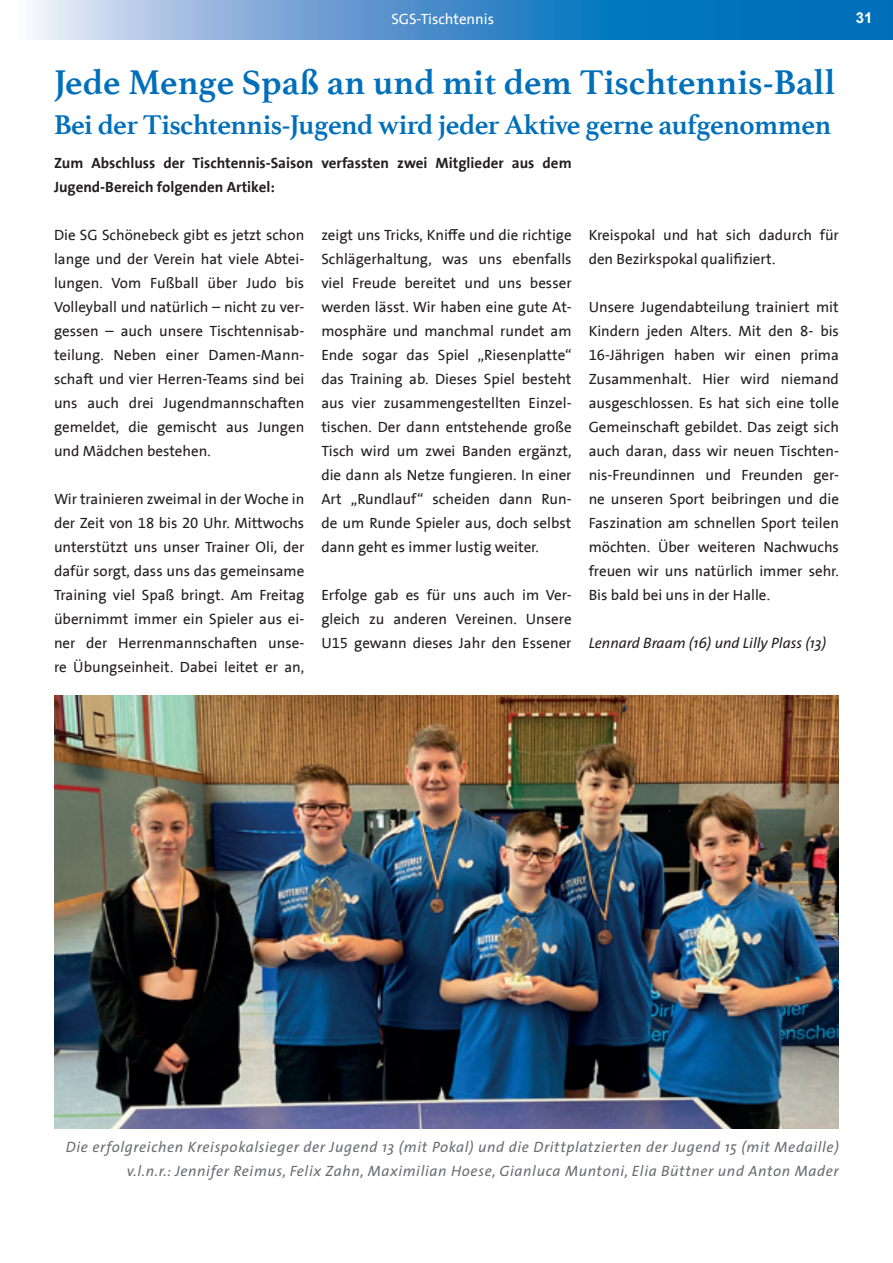
<style>
.page{position:relative;width:893px;height:1263px;background:#fff}
.page>*{position:absolute;margin:0;border:0;box-sizing:border-box;transform-origin:0 0}
.t1{font:700 36px "Athelas";color:#006fba}
.t2{font:700 28.5px "Athelas";letter-spacing:-.02em;color:#006fba}
.t3{font:15px/24px "The Sans Office";color:#231f20;text-align:justify}
.t4{font:italic 15px/24px "The Sans";letter-spacing:.04em;color:#6c6d70;text-align:right}
.t5{font:700 15px/24px "The Sans Office";color:#231f20}
.t6{font:italic 15px "The Sans";color:#231f20}
.Sportamagazin{font:15px "The Sans Office";color:#fff}
.t7{font:700 15px "Arial";color:#fff}
</style>
<div class="page">
<svg style="left:32px;top:0;width:861px;height:40px;background:#4d95cd"></svg>
<img style="left:54px;top:696px;width:785px;height:432px">
<p class="Sportamagazin" style="left:391px;top:10px;width:104px">SGS-Tischtennis</p>
<p class="t7" style="left:856px;top:8px;width:18px">31</p>
<p class="t1" style="left:54px;top:53px;width:783px">Jede Menge Spaß an und mit dem Tischtennis-Ball</p>
<p class="t2" style="left:54px;top:102px;width:779px">Bei der Tischtennis-Jugend wird jeder Aktive gerne aufgenommen</p>
<p class="t5" style="left:54px;top:151px;width:519px">Zum Abschluss der Tischtennis-Saison verfassten zwei Mitglieder aus dem<br>Jugend-Bereich folgenden Artikel:</p>
<p class="t3" style="left:54px;top:223px;width:252px">Die SG Schönebeck gibt es jetzt schon lange und der Verein hat viele Abtei&shy;lungen. Vom Fußball über Judo bis Volleyball und natürlich – nicht zu ver&shy;gessen – auch unsere Tischtennisab&shy;teilung. Neben einer Damen-Mann&shy;schaft und vier Herren-Teams sind bei uns auch drei Jugendmannschaften gemeldet, die gemischt aus Jungen und Mädchen bestehen.</p>
<p class="t3" style="left:54px;top:487px;width:252px">Wir trainieren zweimal in der Woche in der Zeit von 18 bis 20 Uhr. Mittwochs unterstützt uns unser Trainer Oli, der dafür sorgt, dass uns das gemeinsame Training viel Spaß bringt. Am Freitag übernimmt immer ein Spieler aus ei&shy;ner der Herrenmannschaften unse&shy;re Übungseinheit. Dabei leitet er an,</p>
<p class="t3" style="left:321px;top:223px;width:252px">zeigt uns Tricks, Kniffe und die richtige Schlägerhaltung, was uns ebenfalls viel Freude bereitet und uns besser werden lässt. Wir haben eine gute At&shy;mosphäre und manchmal rundet am Ende sogar das Spiel ,,Riesenplatte“ das Training ab. Dieses Spiel besteht aus vier zusammengestellten Einzel&shy;tischen. Der dann entstehende große Tisch wird um zwei Banden ergänzt, die dann als Netze fungieren. In einer Art „Rundlauf“ scheiden dann Run&shy;de um Runde Spieler aus, doch selbst dann geht es immer lustig weiter.</p>
<p class="t3" style="left:321px;top:583px;width:252px">Erfolge gab es für uns auch im Ver&shy;gleich zu anderen Vereinen. Unsere U15 gewann dieses Jahr den Essener</p>
<p class="t3" style="left:589px;top:223px;width:252px">Kreispokal und hat sich dadurch für den Bezirkspokal qualifiziert.</p>
<p class="t3" style="left:589px;top:295px;width:252px">Unsere Jugendabteilung trainiert mit Kindern jeden Alters. Mit den 8- bis 16-Jährigen haben wir einen prima Zusammenhalt. Hier wird niemand ausgeschlossen. Es hat sich eine tolle Gemeinschaft gebildet. Das zeigt sich auch daran, dass wir neuen Tischten&shy;nis-Freundinnen und Freunden ger&shy;ne unseren Sport beibringen und die Faszination am schnellen Sport teilen möchten. Über weiteren Nachwuchs freuen wir uns natürlich immer sehr.<br>Bis bald bei uns in der Halle.</p>
<p class="t6" style="left:589px;top:630px;width:239px">Lennard Braam (16) und Lilly Plass (13)</p>
<p class="t4" style="left:66px;top:1134px;width:774px">Die erfolgreichen Kreispokalsieger der Jugend 13 (mit Pokal) und die Drittplatzierten der Jugend 15 (mit Medaille) v.l.n.r.: Jennifer Reimus, Felix Zahn, Maximilian Hoese, Gianluca Muntoni, Elia Büttner und Anton Mader</p>
</div>
